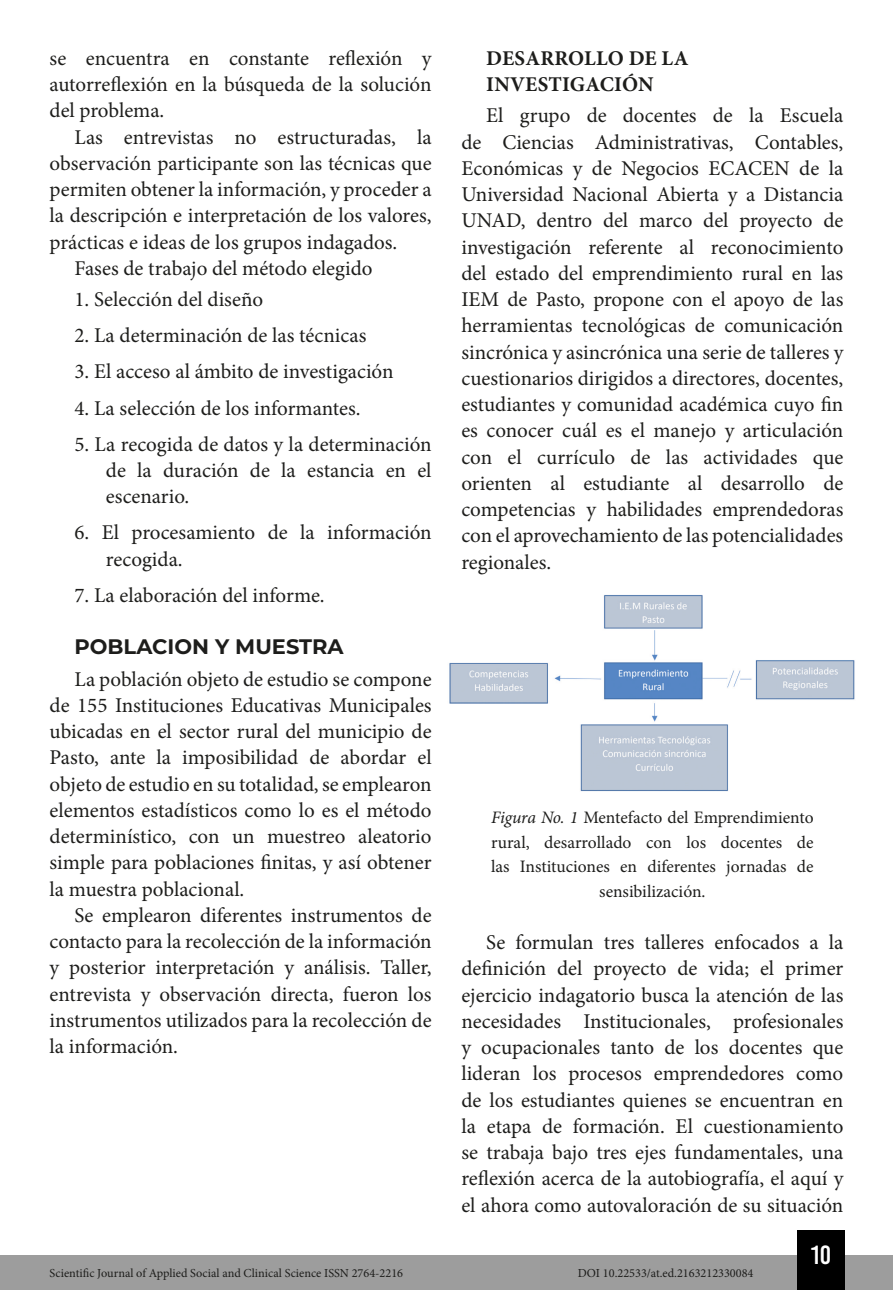
<style>
.page{position:relative;width:893px;height:1290px;background:#fff}
.page>*{position:absolute;margin:0;border:0;box-sizing:border-box;transform-origin:0 0}
.t1{font:26.25px "Bebas Kai";color:#fff}
.t2{font:21px/26.2px "Minion Pro";color:#1d1d1b;text-align:justify}
.t3{font:700 21px/26.2px "Minion Pro";letter-spacing:.01em;color:#1d1d1b}
.t4{font:700 21px "Montserrat";color:#1d1d1b}
.t5{font:17.5px/24.5px "Minion Pro";color:#1d1d1b;text-align:center}
.t6{font:12.25px "Minion Pro";color:#1d1d1b}
.s1{font-style:italic}
</style>
<div class="page">
<div style="left:0;top:1255px;width:893px;height:35px;background:#9d9d9d"></div>
<div style="left:797px;top:1230px;width:48px;height:60px;background:#000"></div>
<img style="left:449px;top:595px;width:406px;height:197px">
<p class="t2" style="left:50px;top:45px;width:383px">se encuentra en constante reflexión y autorreflexión en la búsqueda de la solución del problema.</p>
<p class="t2" style="left:74px;top:124px;width:359px">Las entrevistas no estructuradas, la</p>
<p class="t2" style="left:50px;top:150px;width:384px">observación participante son las técnicas que</p>
<p class="t2" style="left:50px;top:176px;width:383px">permiten obtener la información, y proceder a</p>
<p class="t2" style="left:50px;top:203px;width:383px">la descripción e interpretación de los valores,</p>
<p class="t2" style="left:50px;top:229px;width:349px">prácticas e ideas de los grupos indagados.</p>
<p class="t2" style="left:74px;top:255px;width:300px">Fases de trabajo del método elegido</p>
<p class="t2" style="left:74px;top:286px;width:190px">1. Selección del diseño</p>
<p class="t2" style="left:74px;top:323px;width:293px">2. La determinación de las técnicas</p>
<p class="t2" style="left:74px;top:359px;width:321px">3. El acceso al ámbito de investigación</p>
<p class="t2" style="left:74px;top:395px;width:288px">4. La selección de los informantes.</p>
<p class="t2" style="left:106px;top:431px;width:327px;text-indent:-32px">5. La recogida de datos y la determinación de la duración de la estancia en el escenario.</p>
<p class="t2" style="left:106px;top:520px;width:327px;text-indent:-32px">6. El procesamiento de la información recogida.</p>
<p class="t2" style="left:74px;top:582px;width:252px">7. La elaboración del informe.</p>
<p class="t4" style="left:74px;top:632px;width:271px">POBLACION Y MUESTRA</p>
<p class="t2" style="left:50px;top:666px;width:384px;text-indent:25px">La población objeto de estudio se compone de 155 Instituciones Educativas Municipales ubicadas en el sector rural del municipio de Pasto, ante la imposibilidad de abordar el objeto de estudio en su totalidad, se emplearon elementos estadísticos como lo es el método determinístico, con un muestreo aleatorio simple para poblaciones finitas, y así obtener la muestra poblacional.</p>
<p class="t2" style="left:50px;top:902px;width:383px;text-indent:25px">Se emplearon diferentes instrumentos de contacto para la recolección de la información y posterior interpretación y análisis. Taller, entrevista y observación directa, fueron los instrumentos utilizados para la recolección de la información.</p>
<p class="t3" style="left:486px;top:45px;width:204px">DESARROLLO DE LA<br>INVESTIGACIÓN</p>
<p class="t2" style="left:461px;top:103px;width:384px;text-indent:25px">El grupo de docentes de la Escuela de Ciencias Administrativas, Contables, Económicas y de Negocios ECACEN de la Universidad Nacional Abierta y a Distancia UNAD, dentro del marco del proyecto de investigación referente al reconocimiento del estado del emprendimiento rural en las IEM de Pasto, propone con el apoyo de las herramientas tecnológicas de comunicación sincrónica y asincrónica una serie de talleres y cuestionarios dirigidos a directores, docentes, estudiantes y comunidad académica cuyo fin es conocer cuál es el manejo y articulación con el currículo de las actividades que orienten al estudiante al desarrollo de competencias y habilidades emprendedoras con el aprovechamiento de las potencialidades regionales.</p>
<p class="t5" style="left:491px;top:805px;width:324px"><span class="s1">Figura No. 1</span> Mentefacto del Emprendimiento rural, desarrollado con los docentes de las Instituciones en diferentes jornadas de sensibilización.</p>
<p class="t2" style="left:461px;top:929px;width:384px;text-indent:25px">Se formulan tres talleres enfocados a la definición del proyecto de vida; el primer ejercicio indagatorio busca la atención de las necesidades Institucionales, profesionales y ocupacionales tanto de los docentes que lideran los procesos emprendedores como de los estudiantes quienes se encuentran en la etapa de formación. El cuestionamiento se trabaja bajo tres ejes fundamentales, una reflexión acerca de la autobiografía, el aquí y el ahora como autovaloración de su situación</p>
<p class="t1" style="left:811px;top:1241px;width:22px">10</p>
<p class="t6" style="left:50px;top:1265px;width:355px">Scientific Journal of Applied Social and Clinical Science ISSN 2764-2216</p>
<p class="t6" style="left:578px;top:1265px;width:177px">DOI 10.22533/at.ed.2163212330084</p>
</div>
